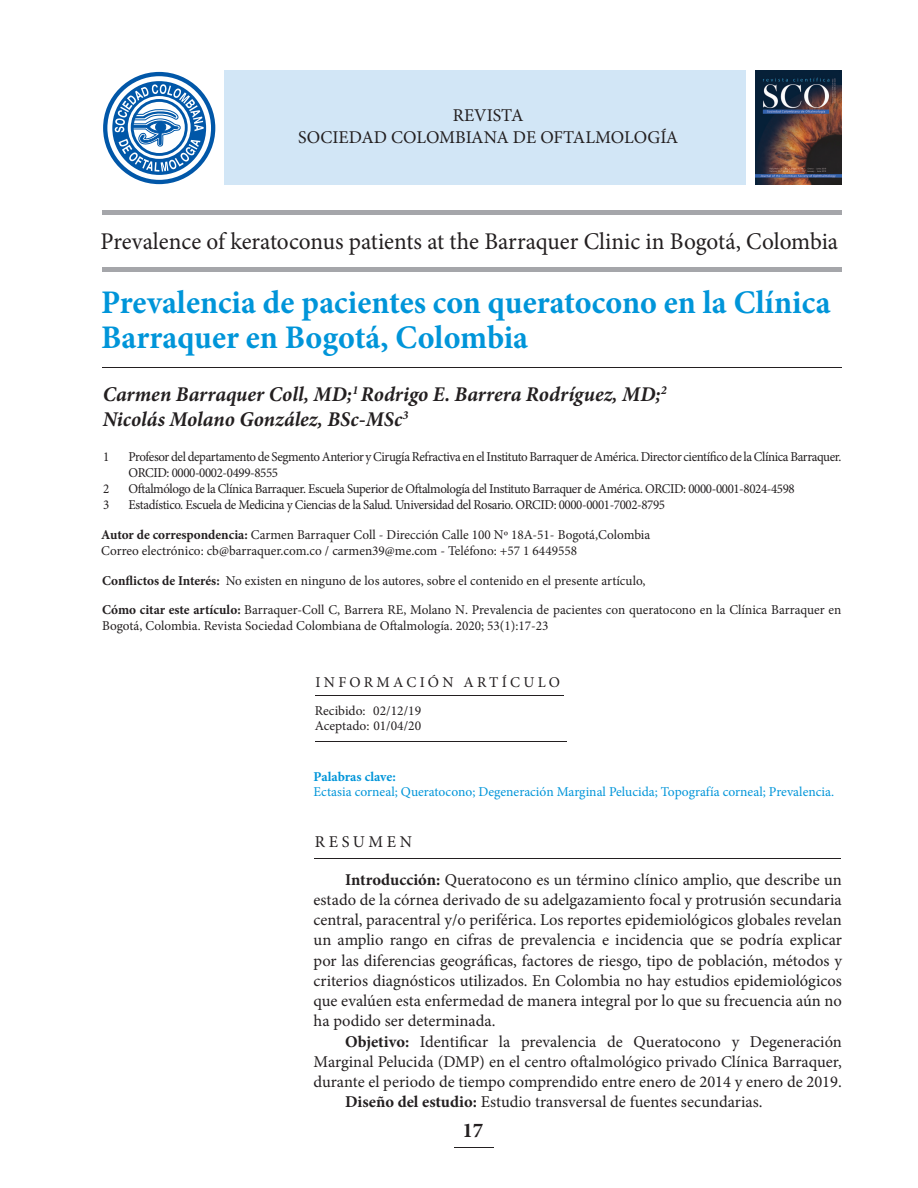
<style>
.page{position:relative;width:918px;height:1188px;background:#fff}
.page>*{position:absolute;margin:0;border:0;box-sizing:border-box;transform-origin:0 0}
.t1{font:700 33px/34.5px "Minion Pro";color:#0095d9}
.t2{font:24px "Minion Pro";color:#231f20}
.t3{font:italic 700 21px/25.2px "Minion Pro";color:#231f20}
.t4{font:700 21px "Minion Pro";color:#231f20}
.t5{font:18px/21.6px "Minion Pro";color:#231f20;text-align:center}
.t6{font:16.5px/20.2px "Minion Pro";color:#231f20;text-align:justify}
.t7{font:16.5px "Minion Pro";letter-spacing:.22em;color:#231f20}
.t8{font:15px "Minion Pro";letter-spacing:.22em;color:#231f20}
.t9{font:13.5px/16.2px "Minion Pro";color:#231f20}
.t10{font:13.5px/16.2px "Minion Pro";letter-spacing:-.02em;color:#231f20;scale:.96 1}
.t11{font:13.5px "Minion Pro";color:#0095d9}
.t12{font:700 13.5px "Minion Pro";color:#0095d9}
.s1{font-weight:700}
</style>
<div class="page">
<hr style="left:454px;top:1147px;width:39px;height:1px;background:#231f20">
<div style="left:103px;top:267px;width:739px;height:5px;background:#a5a6aa"></div>
<hr style="left:103px;top:210px;width:739px;height:4px;background:#a5a6aa">
<hr style="left:103px;top:368px;width:739px;height:1px;background:#231f20">
<hr style="left:315px;top:695px;width:249px;height:1px;background:#231f20">
<hr style="left:315px;top:741px;width:252px;height:1px;background:#231f20">
<hr style="left:314px;top:858px;width:527px;height:1px;background:#231f20">
<div style="left:224px;top:70px;width:522px;height:115px;background:#d2e6f6"></div>
<svg style="left:105px;top:74px;width:108px;height:108px"></svg>
<div style="left:103px;top:72px;width:112px;height:112px;border:4px solid #0157a8;border-radius:50%"></div>
<svg style="left:112px;top:81px;width:94px;height:94px"></svg>
<img style="left:755px;top:70px;width:86px;height:115px">
<p class="t5" style="left:298px;top:106px;width:382px">REVISTA<br>SOCIEDAD COLOMBIANA DE OFTALMOLOGÍA</p>
<h2 class="t2" style="left:101px;top:232px;width:739px">Prevalence of keratoconus patients at the Barraquer Clinic in Bogotá, Colombia</h2>
<h1 class="t1" style="left:101px;top:288px;width:731px">Prevalencia de pacientes con queratocono en la Clínica<br>Barraquer en Bogotá, Colombia</h1>
<p class="t3" style="left:103px;top:383px;width:566px">Carmen Barraquer Coll, MD;<sup>1</sup> Rodrigo E. Barrera Rodríguez, MD;<sup>2<br></sup>Nicolás Molano González, BSc-MSc<sup>3</sup></p>
<p class="t10" style="left:103px;top:449px;width:8px">1</p>
<p class="t10" style="left:129px;top:449px;width:744px">Profesor del departamento de Segmento Anterior y Cirugía Refractiva en el Instituto Barraquer de América. Director científico de la Clínica Barraquer.<br>ORCID: 0000-0002-0499-8555</p>
<p class="t10" style="left:103px;top:482px;width:8px">2</p>
<p class="t10" style="left:129px;top:482px;width:696px">Oftalmólogo de la Clínica Barraquer. Escuela Superior de Oftalmología del Instituto Barraquer de América. ORCID: 0000-0001-8024-4598</p>
<p class="t10" style="left:103px;top:498px;width:8px">3</p>
<p class="t10" style="left:129px;top:498px;width:561px">Estadístico. Escuela de Medicina y Ciencias de la Salud. Universidad del Rosario. ORCID: 0000-0001-7002-8795</p>
<p class="t9" style="left:101px;top:528px;width:551px"><span class="s1">Autor de correspondencia:</span> Carmen Barraquer Coll - Dirección Calle 100 Nº 18A-51- Bogotá,Colombia<br>Correo electrónico: cb@barraquer.com.co / carmen39@me.com - Teléfono: +57 1 6449558</p>
<p class="t9" style="left:102px;top:567px;width:741px;line-height:28.7px"><span class="s1">Conflictos de Interés:</span> No existen en ninguno de los autores, sobre el contenido en el presente artículo,<br><span class="s1">Cómo citar este artículo:</span> Barraquer-Coll C, Barrera RE, Molano N. Prevalencia de pacientes con queratocono en la Clínica Barraquer en</p>
<p class="t9" style="left:102px;top:618px;width:448px">Bogotá, Colombia. Revista Sociedad Colombiana de Oftalmología. 2020; 53(1):17-23</p>
<p class="t8" style="left:315px;top:676px;width:246px">INFORMACIÓN ARTÍCULO</p>
<p class="t9" style="left:315px;top:704px;width:108px;line-height:15px">Recibido: 02/12/19<br>Aceptado: 01/04/20</p>
<p class="t12" style="left:314px;top:771px;width:84px">Palabras clave:</p>
<p class="t11" style="left:314px;top:786px;width:522px">Ectasia corneal; Queratocono; Degeneración Marginal Pelucida; Topografía corneal; Prevalencia.</p>
<p class="t7" style="left:315px;top:835px;width:99px">RESUMEN</p>
<p class="t6" style="left:314px;top:871px;width:530px;text-indent:32px"><span class="s1">Introducción:</span> Queratocono es un término clínico amplio, que describe un estado de la córnea derivado de su adelgazamiento focal y protrusión secundaria central, paracentral y/o periférica. Los reportes epidemiológicos globales revelan un amplio rango en cifras de prevalencia e incidencia que se podría explicar por las diferencias geográficas, factores de riesgo, tipo de población, métodos y criterios diagnósticos utilizados. En Colombia no hay estudios epidemiológicos que evalúen esta enfermedad de manera integral por lo que su frecuencia aún no ha podido ser determinada.</p>
<p class="t6" style="left:345px;top:1033px;width:498px"><span class="s1">Objetivo:</span> Identificar la prevalencia de Queratocono y Degeneración</p>
<p class="t6" style="left:314px;top:1053px;width:530px">Marginal Pelucida (DMP) en el centro oftalmológico privado Clínica Barraquer,</p>
<p class="t6" style="left:314px;top:1073px;width:530px">durante el periodo de tiempo comprendido entre enero de 2014 y enero de 2019.</p>
<p class="t6" style="left:345px;top:1093px;width:419px"><span class="s1">Diseño del estudio:</span> Estudio transversal de fuentes secundarias.</p>
<p class="t4" style="left:462px;top:1122px;width:22px">17</p>
</div>
